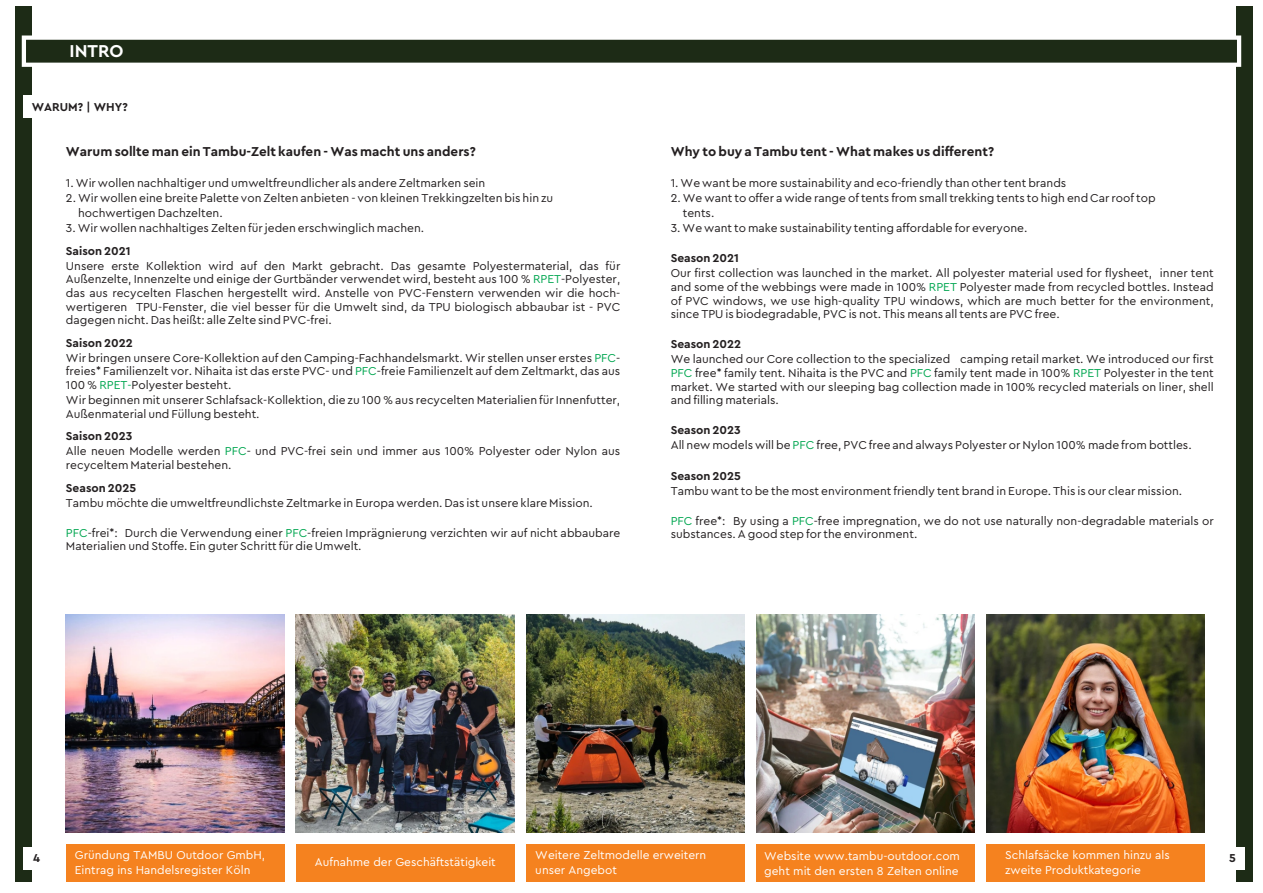
<style>
.page{position:relative;width:1263px;height:893px;background:#fff}
.page>*{position:absolute;margin:0;border:0;box-sizing:border-box;transform-origin:0 0}
.t1{font:700 18px "Cera Pro";color:#fff}
.t2{font:700 13.5px "Cera Pro";color:#231f20}
.t3{font:12px/13.6px "Cera Pro";color:#231f20}
.t4{font:700 12px "Cera Pro";color:#231f20}
.t5{font:11.85px/15px "Cera Pro";color:#fff}
.s1{color:#00a650}
.s2{font-weight:700}
</style>
<div class="page">
<div style="left:1235px;top:7px;width:17px;height:875px;background:#1d2b16"></div>
<div style="left:1203px;top:847px;width:41px;height:22px;background:#fff"></div>
<div style="left:15px;top:7px;width:17px;height:875px;background:#1d2b16"></div>
<div style="left:24px;top:96px;width:189px;height:22px;background:#fff"></div>
<div style="left:24px;top:847px;width:41px;height:22px;background:#fff"></div>
<svg style="left:21px;top:33px;width:1221px;height:36px"></svg>
<div style="left:986px;top:844px;width:218px;height:38px;background:#f5821f"></div>
<div style="left:66px;top:844px;width:218px;height:38px;background:#f5821f"></div>
<div style="left:296px;top:844px;width:218px;height:38px;background:#f5821f"></div>
<div style="left:526px;top:844px;width:218px;height:38px;background:#f5821f"></div>
<div style="left:756px;top:844px;width:218px;height:38px;background:#f5821f"></div>
<img style="left:66px;top:614px;width:218px;height:218px">
<img style="left:296px;top:614px;width:218px;height:218px">
<img style="left:526px;top:614px;width:218px;height:218px">
<img style="left:756px;top:614px;width:218px;height:218px">
<img style="left:986px;top:614px;width:218px;height:218px">
<h1 class="t1" style="left:70px;top:42px;width:56px">INTRO</h1>
<p class="t4" style="left:32px;top:101px;width:98px">WARUM? | WHY?</p>
<p class="t2" style="left:66px;top:145px;width:411px">Warum sollte man ein Tambu-Zelt kaufen - Was macht uns anders?</p>
<p class="t3" style="left:66px;top:176px;width:421px">1. Wir wollen nachhaltiger und umweltfreundlicher als andere Zeltmarken sein</p>
<p class="t3" style="left:78px;top:191px;width:477px;line-height:15.1px;text-indent:-12px">2. Wir wollen eine breite Palette von Zelten anbieten - von kleinen Trekkingzelten bis hin zu hochwertigen Dachzelten.</p>
<p class="t3" style="left:66px;top:222px;width:360px">3. Wir wollen nachhaltiges Zelten für jeden erschwinglich machen.</p>
<p class="t4" style="left:66px;top:245px;width:66px">Saison 2021</p>
<p class="t3" style="left:66px;top:259px;width:556px;text-align:justify">Unsere erste Kollektion wird auf den Markt gebracht. Das gesamte Polyestermaterial, das für Außenzelte, Innenzelte und einige der Gurtbänder verwendet wird, besteht aus 100 % <span class="s1">RPET</span>-Polyester, das aus recycelten Flaschen hergestellt wird. Anstelle von PVC-Fenstern verwenden wir die hoch&shy;wertigeren TPU-Fenster, die viel besser für die Umwelt sind, da TPU biologisch abbaubar ist - PVC dagegen nicht. Das heißt: alle Zelte sind PVC-frei.</p>
<p class="t3" style="left:66px;top:335px;width:556px;line-height:15.1px"><span class="s2">Saison 2022<br></span>Wir bringen unsere Core-Kollektion auf den Camping-Fachhandelsmarkt. Wir stellen unser erstes <span class="s1">PFC</span>-</p>
<p class="t3" style="left:66px;top:365px;width:556px">freies* Familienzelt vor. Nihaita ist das erste PVC- und <span class="s1">PFC</span>-freie Familienzelt auf dem Zeltmarkt, das aus<br>100 % <span class="s1">RPET-</span>Polyester besteht.</p>
<p class="t3" style="left:66px;top:394px;width:556px">Wir beginnen mit unserer Schlafsack-Kollektion, die zu 100 % aus recycelten Materialien für Innenfutter,<br>Außenmaterial und Füllung besteht.</p>
<p class="t3" style="left:66px;top:429px;width:556px;line-height:15.1px"><span class="s2">Saison 2023<br></span>Alle neuen Modelle werden <span class="s1">PFC</span>- und PVC-frei sein und immer aus 100% Polyester oder Nylon aus</p>
<p class="t3" style="left:66px;top:458px;width:167px">recyceltem Material bestehen.</p>
<p class="t4" style="left:66px;top:482px;width:72px">Season 2025</p>
<p class="t3" style="left:66px;top:496px;width:528px">Tambu möchte die umweltfreundlichste Zeltmarke in Europa werden. Das ist unsere klare Mission.</p>
<p class="t3" style="left:66px;top:526px;width:556px"><span class="s1">PFC</span>-frei*: Durch die Verwendung einer <span class="s1">PFC</span>-freien Imprägnierung verzichten wir auf nicht abbaubare<br>Materialien und Stoffe. Ein guter Schritt für die Umwelt.</p>
<p class="t2" style="left:671px;top:145px;width:325px">Why to buy a Tambu tent - What makes us different?</p>
<p class="t3" style="left:671px;top:176px;width:397px">1. We want be more sustainability and eco-friendly than other tent brands</p>
<p class="t3" style="left:683px;top:191px;width:474px;line-height:15.1px;text-indent:-12px">2. We want to offer a wide range of tents from small trekking tents to high end Car roof top tents.</p>
<p class="t3" style="left:671px;top:222px;width:358px">3. We want to make sustainability tenting affordable for everyone.</p>
<p class="t4" style="left:671px;top:253px;width:70px">Season 2021</p>
<p class="t3" style="left:671px;top:267px;width:544px;text-align:justify">Our first collection was launched in the market. All polyester material used for flysheet, inner tent and some of the webbings were made in 100% <span class="s1">RPET</span> Polyester made from recycled bottles. Instead of PVC windows, we use high-quality TPU windows, which are much better for the environment, since TPU is biodegradable, PVC is not. This means all tents are PVC free.</p>
<p class="t4" style="left:671px;top:339px;width:72px">Season 2022</p>
<p class="t3" style="left:671px;top:353px;width:544px;text-align:justify">We launched our Core collection to the specialized camping retail market. We introduced our first <span class="s1">PFC</span> free* family tent. Nihaita is the PVC and <span class="s1">PFC</span> family tent made in 100% <span class="s1">RPET</span> Polyester in the tent market. We started with our sleeping bag collection made in 100% recycled materials on liner, shell and filling materials.</p>
<p class="t3" style="left:671px;top:423px;width:522px;line-height:15.1px"><span class="s2">Season 2023<br></span>All new models will be <span class="s1">PFC</span> free, PVC free and always Polyester or Nylon 100% made from bottles.</p>
<p class="t4" style="left:671px;top:470px;width:72px">Season 2025</p>
<p class="t3" style="left:671px;top:484px;width:513px">Tambu want to be the most environment friendly tent brand in Europe. This is our clear mission.</p>
<p class="t3" style="left:671px;top:514px;width:544px"><span class="s1">PFC</span> free*: By using a <span class="s1">PFC</span>-free impregnation, we do not use naturally non-degradable materials or substances. A good step for the environment.</p>
<p class="t4" style="left:33px;top:852px;width:8px">4</p>
<p class="t5" style="left:75px;top:848px;width:192px">Gründung TAMBU Outdoor GmbH,<br>Eintrag ins Handelsregister Köln</p>
<p class="t5" style="left:315px;top:855px;width:182px">Aufnahme der Geschäftstätigkeit</p>
<p class="t5" style="left:535px;top:848px;width:172px">Weitere Zeltmodelle erweitern unser Angebot</p>
<p class="t5" style="left:764px;top:849px;width:197px">Website www.tambu-outdoor.com geht mit den ersten 8 Zelten online</p>
<p class="t5" style="left:1005px;top:848px;width:166px">Schlafsäcke kommen hinzu als zweite Produktkategorie</p>
<p class="t4" style="left:1229px;top:852px;width:8px">5</p>
</div>
